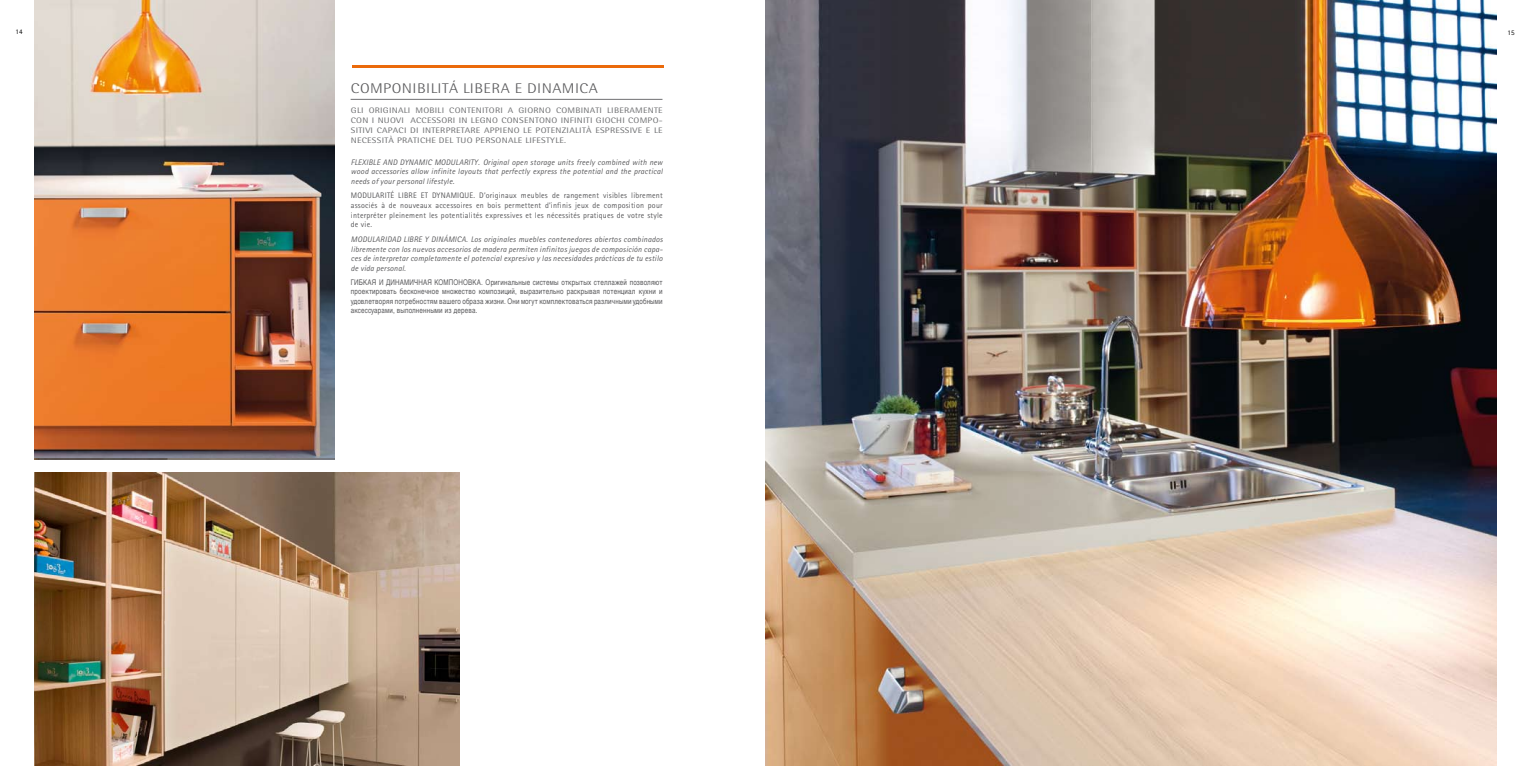
<style>
.page{position:relative;width:1531px;height:766px;background:#fff}
.page>*{position:absolute;margin:0;border:0;box-sizing:border-box;transform-origin:0 0}
.t1{font:300 14px "Rotis Semi Sans";letter-spacing:.025em;color:#58585a;scale:1.2 1}
.t2{font:italic 8px/9.6px "Rotis Sans Serif";letter-spacing:.025em;color:#58585a;text-align:justify}
.t3{font:8px/9.6px "Rotis Sans Serif";letter-spacing:.025em;color:#58585a;text-align:justify}
.t4{font:8px "Rotis Semi Sans";letter-spacing:.025em;color:#707173;scale:1.2 1}
.t5{font:7.8px/9.4px "Helvetica Cyr Upright";letter-spacing:.025em;color:#58585a;text-align:justify;scale:.8 1}
.t6{font:7px "Rotis Sans Serif";color:#000}
.s1{font-family:"Rotis Semi Sans"}
</style>
<div class="page">
<img style="left:765px;top:0;width:732px;height:765px">
<img style="left:34px;top:472px;width:425px;height:293px">
<img style="left:34px;top:0;width:300px;height:457px">
<hr style="left:352px;top:65px;width:311px;height:3px;background:#eb6a0a">
<hr style="left:351px;top:99px;width:311px;height:1px;background:#707173">
<p class="t6" style="left:16px;top:27px;width:8px">14</p>
<p class="t6" style="left:1507px;top:28px;width:8px">15</p>
<h1 class="t1" style="left:351px;top:80px;width:10px">COMPON</h1>
<h1 class="t1" style="left:413px;top:80px;width:60px">IBILITÁ LIBERA</h1>
<h1 class="t1" style="left:515px;top:80px;width:32px">E DINAM</h1>
<h1 class="t1" style="left:575px;top:80px;width:12px">ICA</h1>
<p class="t4" style="left:351px;top:105px;width:20px">GLI ORIGINALI</p>
<p class="t4" style="left:415px;top:105px;width:20px">MOBILI</p>
<p class="t4" style="left:449px;top:105px;width:5px">CONTENITORI</p>
<p class="t4" style="left:508px;top:105px;width:15px">A GIORNO</p>
<p class="t4" style="left:556px;top:105px;width:6px">COM</p>
<p class="t4" style="left:575px;top:105px;width:9px">BINATI</p>
<p class="t4" style="left:607px;top:105px;width:16px">LIBERAMENTE</p>
<p class="t4" style="left:351px;top:115px;width:6px">CON</p>
<p class="t4" style="left:372px;top:115px;width:20px">I NUOVI</p>
<p class="t4" style="left:410px;top:115px;width:6px">ACCESSORI</p>
<p class="t4" style="left:459px;top:115px;width:16px">IN LEGNO</p>
<p class="t4" style="left:501px;top:115px;width:6px">CONSENTONO</p>
<p class="t4" style="left:561px;top:115px;width:5px">INFINITI</p>
<p class="t4" style="left:596px;top:115px;width:6px">GIOC</p>
<p class="t4" style="left:616px;top:115px;width:16px">HI COMPO</p>
<p class="t4" style="left:659px;top:115px;width:5px">-</p>
<p class="t4" style="left:351px;top:125px;width:4px">SITIVI</p>
<p class="t4" style="left:377px;top:125px;width:5px">CAPACI</p>
<p class="t4" style="left:410px;top:125px;width:16px">DI INTERPRETARE</p>
<p class="t4" style="left:484px;top:125px;width:6px">APPIENO</p>
<p class="t4" style="left:523px;top:125px;width:16px">LE POTENZIALIT</p>
<p class="t4" style="left:586px;top:125px;width:13px">À ESPRESSIVE</p>
<p class="t4" style="left:646px;top:125px;width:11px">E LE</p>
<p class="t4" style="left:351px;top:135px;width:5px">NECESSIT</p>
<p class="t4" style="left:389px;top:135px;width:12px">À PRATIC</p>
<p class="t4" style="left:425px;top:135px;width:17px">HE DEL</p>
<p class="t4" style="left:456px;top:135px;width:22px">TUO PERSONALE</p>
<p class="t4" style="left:525px;top:135px;width:5px">LIFESTYLE</p>
<p class="t4" style="left:564px;top:135px;width:3px">.</p>
<p class="t2" style="left:351px;top:157px;width:313px">FLEXIBLE AND DYNAMIC MODULARITY<span class="s1">.</span> Original open storage units freely combined with new wood accessories allow infinite layouts that perfectly express the potential and the practical needs of your personal lifestyle.</p>
<p class="t3" style="left:351px;top:191px;width:6px">MODUL</p>
<p class="t3" style="left:376px;top:191px;width:28px">ARITÉ LIBRE</p>
<p class="t3" style="left:351px;top:191px;width:313px;text-indent:70px">ET DYNAMIQUE<span class="s1">.</span> D’originaux meubles de rangement visibles librement associés à de nouveaux accessoires en bois permettent d’infinis jeux de composition pour interpréter pleinement les potentialités expressives et les nécessités pratiques de votre style de vie.</p>
<p class="t2" style="left:351px;top:234px;width:313px">MODULARIDAD LIBRE Y DINÁMICA<span class="s1">.</span> Los originales muebles contenedores abiertos combinados libremente con los nuevos accesorios de madera permiten infinitos juegos de composición capa&shy;ces de interpretar completamente el potencial expresivo y las necesidades prácticas de tu estilo de vida personal.</p>
<p class="t5" style="left:351px;top:277px;width:391px">ГИБКАЯ И ДИНАМИЧНАЯ КОМПОНОВКА. Оригинальные системы открытых стеллажей позволяют проектировать бесконечное множество композиций, выразительно раскрывая потенциал кухни и удовлетворяя потребностям вашего образа жизни. Они могут комплектоваться различными удобными аксессуарами, выполненными из дерева.</p>
</div>
